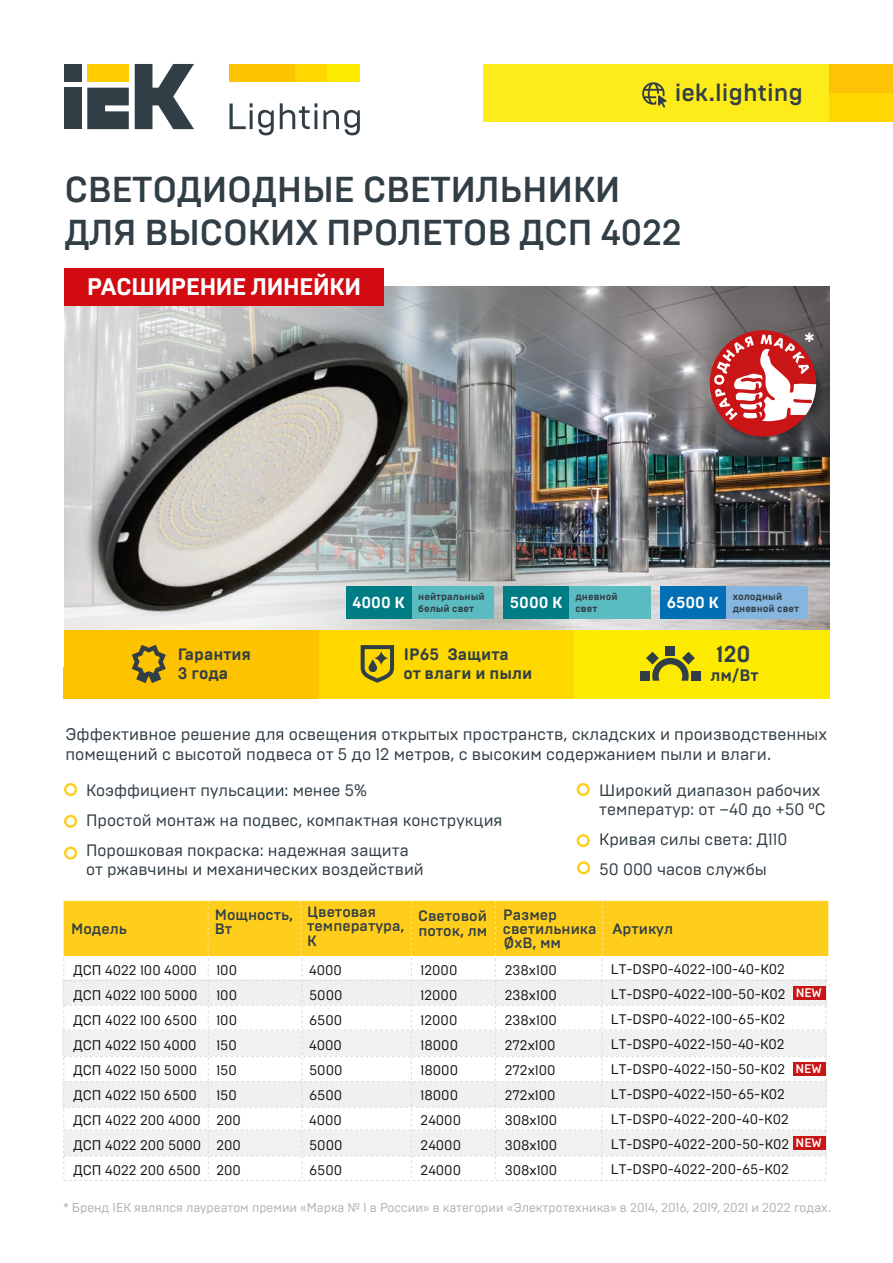
<style>
.page{position:relative;width:893px;height:1263px;background:#fff}
.page>*{position:absolute;margin:0;border:0;box-sizing:border-box;transform-origin:0 0}
.t1{font:500 36px/43.2px "Brutal Type";letter-spacing:-.01em;color:#313e46}
.t2{font:500 24.75px "Brutal Type";color:#313e46}
.t3{font:700 24px "Brutal Type";letter-spacing:-.035em;color:#fff}
.t4{font:700 22.95px "Brutal Type";color:#313e46}
.t5{font:16.8px/20.1px "Brutal Type";color:#313e46}
.t6{font:16.5px/30px "Brutal Type";color:#313e46}
.t7{font:700 16.5px/19px "Brutal Type";color:#313e46}
.t8{font:700 15.9px "Brutal Type";color:#fff}
.t9{font:500 15px/13.6px "Brutal Type";color:#313e46}
.t10{font:13.95px/25px "Brutal Type";color:#141515}
.t11{font:12.9px "Brutal Type";color:#b3b2b2}
.t12{font:500 12.45px "Brutal Type";letter-spacing:-.01em;color:#fff}
.t13{font:700 10.05px/11.6px "Brutal Type";color:#313e46}
</style>
<div class="page">
<img style="left:663px;top:286px;width:166px;height:344px">
<img style="left:536px;top:286px;width:127px;height:344px">
<div style="left:295px;top:64px;width:32px;height:18px;background:#ffd800"></div>
<div style="left:327px;top:64px;width:33px;height:18px;background:#fdea01"></div>
<div style="left:229px;top:64px;width:66px;height:18px;background:#fdc200"></div>
<div style="left:87px;top:64px;width:42px;height:18px;background:#fc0"></div>
<div style="left:64px;top:88px;width:17px;height:41px;background:#313e46"></div>
<div style="left:64px;top:64px;width:17px;height:18px;background:#313e46"></div>
<svg style="left:87px;top:88px;width:42px;height:41px;background:#445057"></svg>
<svg style="left:135px;top:64px;width:59px;height:65px"></svg>
<svg style="left:229px;top:103px;width:131px;height:32px"></svg>
<div style="left:319px;top:630px;width:255px;height:68px;background:#ffd800"></div>
<div style="left:574px;top:630px;width:255px;height:68px;background:#fdea01"></div>
<div style="left:483px;top:64px;width:410px;height:58px;background:#feeb1a"></div>
<div style="left:829px;top:64px;width:64px;height:29px;background:#fdc306"></div>
<div style="left:829px;top:93px;width:64px;height:29px;background:#ffd802"></div>
<div style="left:64px;top:783px;width:13px;height:13px;border:2px solid #ffcd1c;border-radius:50%"></div>
<div style="left:64px;top:815px;width:13px;height:13px;border:2px solid #ffcd1c;border-radius:50%"></div>
<div style="left:64px;top:846px;width:13px;height:13px;border:2px solid #ffcd1c;border-radius:50%"></div>
<div style="left:577px;top:783px;width:13px;height:13px;border:2px solid #ffcd1c;border-radius:50%"></div>
<div style="left:577px;top:834px;width:13px;height:13px;border:2px solid #ffcd1c;border-radius:50%"></div>
<div style="left:577px;top:861px;width:13px;height:13px;border:2px solid #ffcd1c;border-radius:50%"></div>
<svg style="left:642px;top:82px;width:25px;height:26px"></svg>
<img style="left:63px;top:286px;width:473px;height:413px">
<img style="left:691px;top:311px;width:139px;height:144px">
<div style="left:710px;top:330px;width:106px;height:107px;background:#ca1517;border-radius:50%"></div>
<svg style="left:714px;top:333px;width:102px;height:88px"></svg>
<svg style="left:62px;top:901px;width:767px;height:280px"></svg>
<div style="left:412px;top:586px;width:81px;height:33px;background:#5abbc1"></div>
<div style="left:346px;top:586px;width:65px;height:33px;background:#007c85"></div>
<div style="left:569px;top:586px;width:82px;height:33px;background:#5abbc1"></div>
<div style="left:503px;top:586px;width:66px;height:33px;background:#007c85"></div>
<div style="left:726px;top:586px;width:82px;height:33px;background:#86b6e0"></div>
<div style="left:660px;top:586px;width:66px;height:33px;background:#026eb4"></div>
<div style="left:34px;top:284px;width:30px;height:383px;background:#fff"></div>
<div style="left:793px;top:986px;width:32px;height:13px;background:#ca1517"></div>
<div style="left:793px;top:1063px;width:32px;height:13px;background:#ca1517"></div>
<div style="left:793px;top:1136px;width:32px;height:13px;background:#ca1517"></div>
<div style="left:64px;top:268px;width:320px;height:38px;background:#d20a11"></div>
<div style="left:691px;top:671px;width:9px;height:10px;background:#313e46"></div>
<div style="left:640px;top:671px;width:9px;height:10px;background:#313e46"></div>
<div style="left:666px;top:646px;width:9px;height:9px;background:#313e46"></div>
<svg style="left:646px;top:652px;width:49px;height:29px"></svg>
<h2 class="t2" style="left:675px;top:77px;width:130px">iek.lighting</h2>
<h1 class="t1" style="left:65px;top:168px;width:619px">СВЕТОДИОДНЫЕ СВЕТИЛЬНИКИ<br>ДЛЯ ВЫСОКИХ ПРОЛЕТОВ ДСП 4022</h1>
<h3 class="t3" style="left:87px;top:272px;width:276px">РАСШИРЕНИЕ ЛИНЕЙКИ</h3>
<p class="t7" style="left:178px;top:645px;width:75px">Гарантия<br>3 года</p>
<p class="t13" style="left:353px;top:591px;width:134px;text-indent:66px">нейтральный<br><sup>4000</sup> <sup>К</sup> белый свет</p>
<p class="t13" style="left:575px;top:591px;width:44px">дневной</p>
<p class="t8" style="left:510px;top:592px;width:89px">5000 К <sub>свет</sub></p>
<p class="t13" style="left:667px;top:591px;width:134px;text-indent:66px">холодный<br><sup>6500</sup> <sup>К</sup> дневной свет</p>
<p class="t7" style="left:404px;top:646px;width:130px;line-height:18.3px">IP65 Защита<br>от влаги и пыли</p>
<h3 class="t4" style="left:716px;top:640px;width:36px">120</h3>
<p class="t7" style="left:710px;top:665px;width:50px">лм/Вт</p>
<p class="t5" style="left:65px;top:724px;width:763px">Эффективное решение для освещения открытых пространств, складских и производственных помещений с высотой подвеса от 5 до 12 метров, с высоким содержанием пыли и влаги.</p>
<p class="t6" style="left:86px;top:775px;width:418px">Коэффициент пульсации: менее 5%<br>Простой монтаж на подвес, компактная конструкция<br>Порошковая покраска: надежная защита</p>
<p class="t6" style="left:86px;top:854px;width:339px">от ржавчины и механических воздействий</p>
<p class="t6" style="left:599px;top:780px;width:228px;line-height:19.5px">Широкий диапазон рабочих температур: от –40 до +50 °С</p>
<p class="t6" style="left:599px;top:824px;width:190px">Кривая силы света: Д110<br>50 000 часов службы</p>
<p class="t9" style="left:71px;top:922px;width:57px">Модель</p>
<p class="t9" style="left:215px;top:908px;width:80px;line-height:14.1px">Мощность,<br>Вт</p>
<p class="t9" style="left:307px;top:905px;width:99px">Цветовая температура,</p>
<p class="t9" style="left:307px;top:933px;width:11px">К</p>
<p class="t9" style="left:503px;top:909px;width:95px;text-indent:-85px">Световой Размер светильника<br>ØхВ, мм</p>
<p class="t9" style="left:418px;top:924px;width:70px">поток, лм</p>
<p class="t9" style="left:613px;top:922px;width:62px">Артикул</p>
<p class="t10" style="left:73px;top:957px;width:130px">ДСП 4022 100 4000<br>ДСП 4022 100 5000<br>ДСП 4022 100 6500<br>ДСП 4022 150 4000<br>ДСП 4022 150 5000<br>ДСП 4022 150 6500<br>ДСП 4022 200 4000<br>ДСП 4022 200 5000<br>ДСП 4022 200 6500</p>
<p class="t10" style="left:216px;top:957px;width:26px">100<br>100<br>100<br>150<br>150<br>150<br>200<br>200<br>200</p>
<p class="t10" style="left:309px;top:957px;width:35px;text-align:justify">4000<br>5000<br>6500<br>4000<br>5000<br>6500<br>4000<br>5000<br>6500</p>
<p class="t10" style="left:421px;top:957px;width:42px">12000<br>12000<br>12000<br>18000<br>18000<br>18000<br>24000<br>24000<br>24000</p>
<p class="t10" style="left:505px;top:957px;width:54px">238х100<br>238х100<br>238х100<br>272х100<br>272х100<br>272х100<br>308х100<br>308х100<br>308х100</p>
<p class="t10" style="left:611px;top:956px;width:180px">LT-DSP0-4022-100-40-K02<br>LT-DSP0-4022-100-50-K02<br>LT-DSP0-4022-100-65-K02<br>LT-DSP0-4022-150-40-K02<br>LT-DSP0-4022-150-50-K02<br>LT-DSP0-4022-150-65-K02<br>LT-DSP0-4022-200-40-K02<br>LT-DSP0-4022-200-50-K02<br>LT-DSP0-4022-200-65-K02</p>
<p class="t12" style="left:796px;top:985px;width:28px">NEW</p>
<p class="t12" style="left:796px;top:1061px;width:28px">NEW</p>
<p class="t12" style="left:796px;top:1135px;width:28px">NEW</p>
<p class="t11" style="left:63px;top:1200px;width:769px">* Бренд IEK являлся лауреатом премии «Марка № 1 в России» в категории «Электротехника» в 2014, 2016, 2019, 2021 и 2022 годах.</p>
</div>
